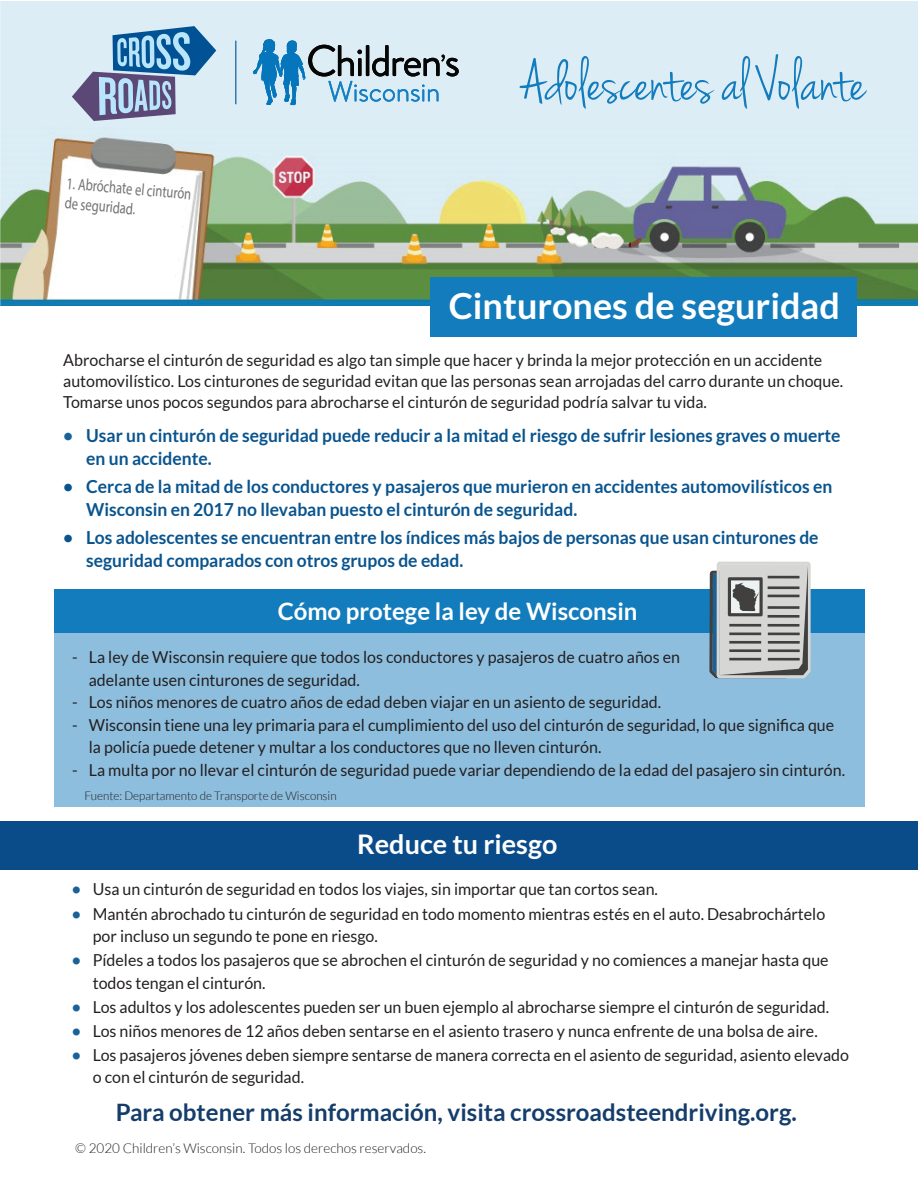
<style>
.page{position:relative;width:918px;height:1188px;background:#fff}
.page>*{position:absolute;margin:0;border:0;box-sizing:border-box;transform-origin:0 0}
.t1{font:63px "Jenna Sue";color:#127cbd}
.t2{font:700 36px "Lato";color:#fff}
.t3{font:700 27px "Lato";color:#fff}
.t4{font:700 24px "Lato";color:#143d6b}
.t5{font:700 24px "Lato";color:#fff}
.t6{font:700 18px/22.5px "Lato";color:#09548e}
.t7{font:16.5px/22.5px "Lato";color:#231f20}
.t8{font:16.5px/19.8px "Myriad Pro";color:#717372;scale:.76 1}
.t9{font:300 13.5px "Lato";color:#231f20}
.t10{font:300 12px "Lato";color:#231f20}
.s1{color:#196299}
.s2{font-weight:700;color:#196299}
</style>
<div class="page">
<div style="left:0;top:0;width:918px;height:132px;background:#dcedf6"></div>
<img style="left:0;top:132px;width:917px;height:174px">
<div style="left:0;top:821px;width:918px;height:49px;background:#0a4c8a"></div>
<div style="left:54px;top:630px;width:811px;height:177px;background:#8dbede"></div>
<div style="left:54px;top:589px;width:811px;height:44px;background:#127cbd"></div>
<hr style="left:0;top:0;width:918px;height:1px;background:#fff">
<hr style="left:917px;top:0;width:1px;height:461px;background:#fff">
<svg style="left:709px;top:562px;width:102px;height:116px;background:#a8abad"></svg>
<div style="left:431px;top:277px;width:426px;height:60px;background:#127cbd"></div>
<svg style="left:59px;top:170px;width:129px;height:119px"></svg>
<svg style="left:72px;top:26px;width:144px;height:95px"></svg>
<hr style="left:235px;top:41px;width:1px;height:63px;background:#005294">
<svg style="left:253px;top:39px;width:206px;height:66px"></svg>
<p class="t8" style="left:67px;top:173px;width:166px;rotate:5deg">1. Abróchate el cinturón de seguridad.</p>
<h1 class="t1" style="left:521px;top:45px;width:346px">Adolescentes al Volante</h1>
<h2 class="t2" style="left:449px;top:286px;width:393px">Cinturones de seguridad</h2>
<p class="t7" style="left:63px;top:349px;width:781px;line-height:21px">Abrocharse el cinturón de seguridad es algo tan simple que hacer y brinda la mejor protección en un accidente automovilístico. Los cinturones de seguridad evitan que las personas sean arrojadas del carro durante un choque.<br>Tomarse unos pocos segundos para abrocharse el cinturón de seguridad podría salvar tu vida.</p>
<p class="t6" style="left:86px;top:424px;width:756px;text-indent:-23px"><span class="s1">•</span> Usar un cinturón de seguridad puede reducir a la mitad el riesgo de sufrir lesiones graves o muerte en un accidente.</p>
<p class="t6" style="left:86px;top:475px;width:748px;text-indent:-23px">• Cerca de la mitad de los conductores y pasajeros que murieron en accidentes automovilísticos en<br>Wisconsin en 2017 no llevaban puesto el cinturón de seguridad.</p>
<p class="t6" style="left:86px;top:526px;width:734px;text-indent:-23px">• Los adolescentes se encuentran entre los índices más bajos de personas que usan cinturones de seguridad comparados con otros grupos de edad.</p>
<h3 class="t5" style="left:278px;top:598px;width:361px">Cómo protege la ley de Wisconsin</h3>
<p class="t7" style="left:89px;top:646px;width:593px;text-indent:-17px">- La ley de Wisconsin requiere que todos los conductores y pasajeros de cuatro años en adelante usen cinturones de seguridad.</p>
<p class="t7" style="left:72px;top:691px;width:591px">- Los niños menores de cuatro años de edad deben viajar en un asiento de seguridad.</p>
<p class="t7" style="left:89px;top:713px;width:747px;text-indent:-17px">- Wisconsin tiene una ley primaria para el cumplimiento del uso del cinturón de seguridad, lo que significa que la policía puede detener y multar a los conductores que no lleven cinturón.</p>
<p class="t7" style="left:72px;top:758px;width:775px">- La multa por no llevar el cinturón de seguridad puede variar dependiendo de la edad del pasajero sin cinturón.</p>
<p class="t10" style="left:85px;top:789px;width:254px">Fuente: Departamento de Transporte de Wisconsin</p>
<h3 class="t3" style="left:357px;top:829px;width:202px">Reduce tu riesgo</h3>
<p class="t7" style="left:72px;top:878px;width:587px"><span class="s2">•</span> Usa un cinturón de seguridad en todos los viajes, sin importar que tan cortos sean.</p>
<p class="t7" style="left:93px;top:902px;width:734px;text-indent:-21px"><span class="s2">•</span> Mantén abrochado tu cinturón de seguridad en todo momento mientras estés en el auto. Desabrochártelo por incluso un segundo te pone en riesgo.</p>
<p class="t7" style="left:93px;top:949px;width:737px;text-indent:-21px"><span class="s2">•</span> Pídeles a todos los pasajeros que se abrochen el cinturón de seguridad y no comiences a manejar hasta que todos tengan el cinturón.</p>
<p class="t7" style="left:72px;top:995px;width:759px"><span class="s2">•</span> Los adultos y los adolescentes pueden ser un buen ejemplo al abrocharse siempre el cinturón de seguridad.</p>
<p class="t7" style="left:72px;top:1019px;width:747px"><span class="s2">•</span> Los niños menores de 12 años deben sentarse en el asiento trasero y nunca enfrente de una bolsa de aire.</p>
<p class="t7" style="left:93px;top:1043px;width:758px;text-indent:-21px"><span class="s2">•</span> Los pasajeros jóvenes deben siempre sentarse de manera correcta en el asiento de seguridad, asiento elevado o con el cinturón de seguridad.</p>
<h3 class="t4" style="left:116px;top:1098px;width:683px">Para obtener más información, visita crossroadsteendriving.org.</h3>
<p class="t9" style="left:75px;top:1141px;width:352px">© 2020 Children’s Wisconsin. Todos los derechos reservados.</p>
</div>
